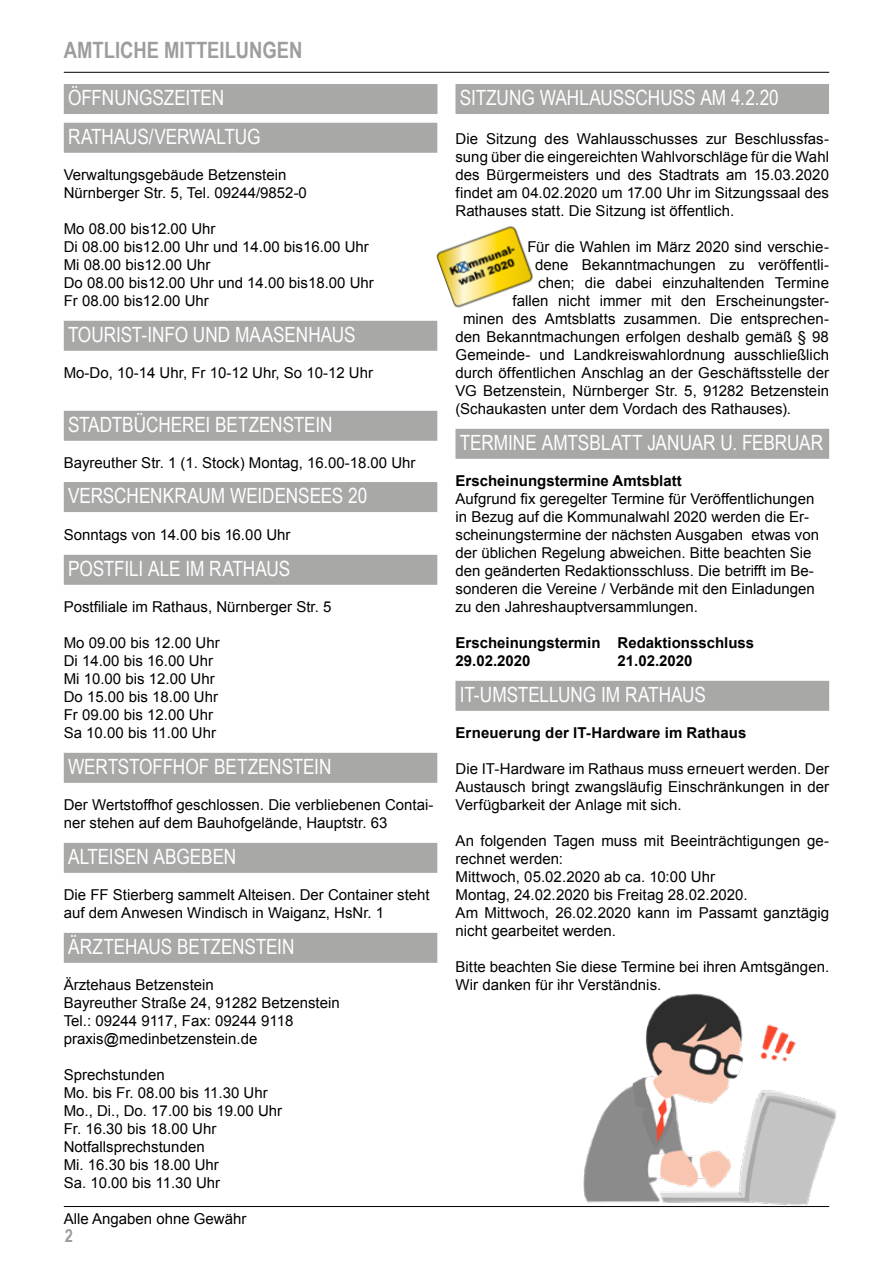
<style>
.page{position:relative;width:893px;height:1263px;background:#fff}
.page>*{position:absolute;margin:0;border:0;box-sizing:border-box;transform-origin:0 0}
.t1{font:700 22.5px "Arial Narrow";color:#9d9d9c}
.t2{font:21px/38.7px "Arial Narrow";letter-spacing:-.005em;color:#fff}
.t3{font:700 18px "Arial Narrow";color:#9d9d9c}
.t4{font:15px/18px "Arial";color:#000}
.t5{font:700 15px/18px "Arial";color:#000}
</style>
<div class="page">
<hr style="left:64px;top:72px;width:765px;height:1px;background:#000">
<hr style="left:64px;top:1206px;width:765px;height:1px;background:#000">
<div style="left:64px;top:84px;width:373px;height:30px;background:#a8a8a7"></div>
<div style="left:64px;top:123px;width:373px;height:30px;background:#a8a8a7"></div>
<div style="left:64px;top:321px;width:373px;height:30px;background:#a8a8a7"></div>
<div style="left:64px;top:411px;width:373px;height:30px;background:#a8a8a7"></div>
<div style="left:64px;top:482px;width:373px;height:30px;background:#a8a8a7"></div>
<div style="left:64px;top:555px;width:373px;height:30px;background:#a8a8a7"></div>
<div style="left:64px;top:753px;width:373px;height:30px;background:#a8a8a7"></div>
<div style="left:64px;top:843px;width:373px;height:30px;background:#a8a8a7"></div>
<div style="left:64px;top:933px;width:373px;height:30px;background:#a8a8a7"></div>
<div style="left:455px;top:429px;width:374px;height:30px;background:#a8a8a7"></div>
<div style="left:455px;top:681px;width:374px;height:30px;background:#a8a8a7"></div>
<div style="left:455px;top:84px;width:374px;height:30px;background:#a8a8a7"></div>
<img style="left:436px;top:226px;width:98px;height:82px">
<img style="left:583px;top:993px;width:254px;height:214px">
<h1 class="t1" style="left:64px;top:34px;width:240px">AMTLICHE MITTEILUNGEN</h1>
<h2 class="t2" style="left:68px;top:78px;width:194px">ÖFFNUNGSZEITEN<br>RATHAUS/VERWALTUG</h2>
<p class="t4" style="left:64px;top:166px;width:245px">Verwaltungsgebäude Betzenstein<br>Nürnberger Str. 5, Tel. 09244/9852-0</p>
<p class="t4" style="left:64px;top:220px;width:312px">Mo 08.00 bis12.00 Uhr<br>Di 08.00 bis12.00 Uhr und 14.00 bis16.00 Uhr<br>Mi 08.00 bis12.00 Uhr<br>Do 08.00 bis12.00 Uhr und 14.00 bis18.00 Uhr<br>Fr 08.00 bis12.00 Uhr</p>
<h2 class="t2" style="left:68px;top:314px;width:289px">TOURIST-INFO UND MAASENHAUS</h2>
<p class="t4" style="left:64px;top:364px;width:311px">Mo-Do, 10-14 Uhr, Fr 10-12 Uhr, So 10-12 Uhr</p>
<h2 class="t2" style="left:68px;top:404px;width:266px">STADTBÜCHEREI BETZENSTEIN</h2>
<p class="t4" style="left:64px;top:454px;width:353px">Bayreuther Str. 1 (1. Stock) Montag, 16.00-18.00 Uhr</p>
<h2 class="t2" style="left:68px;top:476px;width:301px">VERSCHENKRAUM WEIDENSEES 20</h2>
<p class="t4" style="left:64px;top:526px;width:228px">Sonntags von 14.00 bis 16.00 Uhr</p>
<h2 class="t2" style="left:68px;top:548px;width:224px">POSTFILI ALE IM RATHAUS</h2>
<p class="t4" style="left:64px;top:598px;width:269px">Postfiliale im Rathaus, Nürnberger Str. 5</p>
<p class="t4" style="left:64px;top:634px;width:157px">Mo 09.00 bis 12.00 Uhr<br>Di 14.00 bis 16.00 Uhr<br>Mi 10.00 bis 12.00 Uhr<br>Do 15.00 bis 18.00 Uhr<br>Fr 09.00 bis 12.00 Uhr<br>Sa 10.00 bis 11.00 Uhr</p>
<h2 class="t2" style="left:68px;top:746px;width:265px">WERTSTOFFHOF BETZENSTEIN</h2>
<p class="t4" style="left:64px;top:796px;width:371px">Der Wertstoffhof geschlossen. Die verbliebenen Contai&shy;ner stehen auf dem Bauhofgelände, Hauptstr. 63</p>
<h2 class="t2" style="left:68px;top:836px;width:170px">ALTEISEN ABGEBEN</h2>
<p class="t4" style="left:64px;top:886px;width:367px">Die FF Stierberg sammelt Alteisen. Der Container steht auf dem Anwesen Windisch in Waiganz, HsNr. 1</p>
<h2 class="t2" style="left:68px;top:926px;width:228px">ÄRZTEHAUS BETZENSTEIN</h2>
<p class="t4" style="left:64px;top:976px;width:277px">Ärztehaus Betzenstein<br>Bayreuther Straße 24, 91282 Betzenstein<br>Tel.: 09244 9117, Fax: 09244 9118 praxis@medinbetzenstein.de</p>
<p class="t4" style="left:64px;top:1066px;width:220px">Sprechstunden<br>Mo. bis Fr. 08.00 bis 11.30 Uhr<br>Mo., Di., Do. 17.00 bis 19.00 Uhr<br>Fr. 16.30 bis 18.00 Uhr<br>Notfallsprechstunden<br>Mi. 16.30 bis 18.00 Uhr<br>Sa. 10.00 bis 11.30 Uhr</p>
<p class="t4" style="left:64px;top:1210px;width:184px">Alle Angaben ohne Gewähr</p>
<p class="t3" style="left:65px;top:1222px;width:10px">2</p>
<h2 class="t2" style="left:460px;top:78px;width:321px">SITZUNG WAHLAUSSCHUSS AM 4.2.20</h2>
<p class="t4" style="left:455px;top:130px;width:375px;text-align:justify">Die Sitzung des Wahlausschusses zur Beschlussfas&shy;sung über die eingereichten Wahlvorschläge für die Wahl des Bürgermeisters und des Stadtrats am 15.03.2020 findet am 04.02.2020 um 17.00 Uhr im Sitzungssaal des Rathauses statt. Die Sitzung ist öffentlich.</p>
<p class="t4" style="left:527px;top:238px;width:303px">Für die Wahlen im März 2020 sind verschie-</p>
<p class="t4" style="left:535px;top:256px;width:296px">dene Bekanntmachungen zu veröffentli-</p>
<p class="t4" style="left:538px;top:274px;width:292px">chen; die dabei einzuhaltenden Termine</p>
<p class="t4" style="left:512px;top:292px;width:318px">fallen nicht immer mit den Erscheinungster-</p>
<p class="t4" style="left:463px;top:310px;width:367px">minen des Amtsblatts zusammen. Die entsprechen-</p>
<p class="t4" style="left:455px;top:328px;width:375px">den Bekanntmachungen erfolgen deshalb gemäß § 98</p>
<p class="t4" style="left:455px;top:346px;width:375px">Gemeinde- und Landkreiswahlordnung ausschließlich</p>
<p class="t4" style="left:455px;top:364px;width:375px">durch öffentlichen Anschlag an der Geschäftsstelle der</p>
<p class="t4" style="left:455px;top:382px;width:375px">VG Betzenstein, Nürnberger Str. 5, 91282 Betzenstein</p>
<p class="t4" style="left:455px;top:400px;width:337px">(Schaukasten unter dem Vordach des Rathauses).</p>
<h2 class="t2" style="left:460px;top:422px;width:365px">TERMINE AMTSBLATT JANUAR U. FEBRUAR</h2>
<p class="t5" style="left:455px;top:472px;width:228px">Erscheinungstermine Amtsblatt</p>
<p class="t4" style="left:455px;top:490px;width:365px">Aufgrund fix geregelter Termine für Veröffentlichungen in Bezug auf die Kommunalwahl 2020 werden die Er&shy;scheinungstermine der nächsten Ausgaben etwas von der üblichen Regelung abweichen. Bitte beachten Sie den geänderten Redaktionsschluss. Die betrifft im Be&shy;sonderen die Vereine / Verbände mit den Einladungen zu den Jahreshauptversammlungen.</p>
<p class="t5" style="left:455px;top:634px;width:300px">Erscheinungstermin Redaktionsschluss<br>29.02.2020</p>
<p class="t5" style="left:617px;top:652px;width:77px">21.02.2020</p>
<h2 class="t2" style="left:460px;top:674px;width:248px">IT-UMSTELLUNG IM RATHAUS</h2>
<p class="t5" style="left:455px;top:724px;width:293px">Erneuerung der IT-Hardware im Rathaus</p>
<p class="t4" style="left:455px;top:760px;width:375px;text-align:justify">Die IT-Hardware im Rathaus muss erneuert werden. Der Austausch bringt zwangsläufig Einschränkungen in der Verfügbarkeit der Anlage mit sich.</p>
<p class="t4" style="left:455px;top:832px;width:375px">An folgenden Tagen muss mit Beeinträchtigungen ge&shy;rechnet werden:<br>Mittwoch, 05.02.2020 ab ca. 10:00 Uhr<br>Montag, 24.02.2020 bis Freitag 28.02.2020.<br>Am Mittwoch, 26.02.2020 kann im Passamt ganztägig nicht gearbeitet werden.</p>
<p class="t4" style="left:455px;top:958px;width:375px">Bitte beachten Sie diese Termine bei ihren Amtsgängen.<br>Wir danken für ihr Verständnis.</p>
</div>
